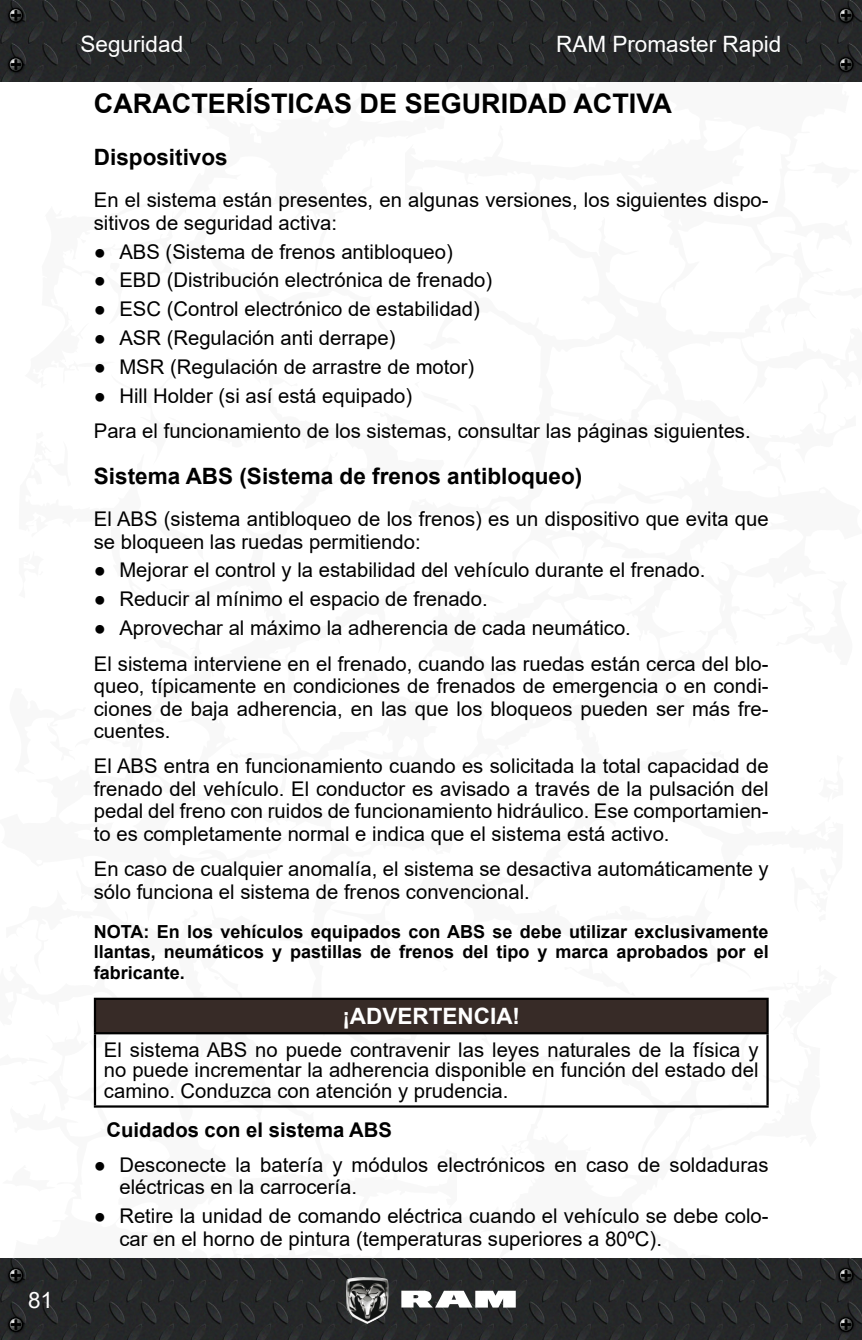
<style>
.page{position:relative;width:862px;height:1340px;background:#fff}
.page>*{position:absolute;margin:0;border:0;box-sizing:border-box;transform-origin:0 0}
._1_Título{font:700 27px "Arial";color:#000}
._2_Subtítulo{font:700 22.5px "Arial";color:#000}
.t1{font:22.5px "Arial";color:#fff}
.Adver_Preca_Título{font:700 22.5px "Arial";color:#fff}
._4_Normal{font:20.25px/22.5px "Arial";color:#000}
.Adver_Preca_Texto{font:20.25px/20.2px "Arial";color:#000;text-align:justify}
._3_Tercer_sub{font:700 20.25px "Arial";color:#000}
._6_NOTA{font:700 18px/20.2px "Arial";color:#000;text-align:justify}
</style>
<div class="page">
<svg style="left:861px;top:39px;width:1px;height:1259px"></svg>
<img style="left:0;top:0;width:861px;height:81px">
<img style="left:0;top:1258px;width:861px;height:81px">
<svg style="left:401px;top:1290px;width:114px;height:17px"></svg>
<img style="left:346px;top:1276px;width:42px;height:47px">
<img style="left:5px;top:4px;width:22px;height:22px">
<svg style="left:8px;top:8px;width:16px;height:15px"></svg>
<img style="left:5px;top:1264px;width:22px;height:22px">
<svg style="left:8px;top:1267px;width:16px;height:15px"></svg>
<img style="left:834px;top:4px;width:22px;height:22px">
<svg style="left:837px;top:8px;width:16px;height:15px"></svg>
<img style="left:834px;top:1264px;width:22px;height:22px">
<svg style="left:837px;top:1267px;width:16px;height:15px"></svg>
<img style="left:5px;top:53px;width:22px;height:23px">
<svg style="left:8px;top:57px;width:16px;height:15px"></svg>
<img style="left:5px;top:1313px;width:22px;height:22px">
<svg style="left:8px;top:1316px;width:16px;height:15px"></svg>
<img style="left:834px;top:53px;width:22px;height:23px">
<svg style="left:837px;top:57px;width:16px;height:15px"></svg>
<img style="left:834px;top:1313px;width:22px;height:22px">
<svg style="left:837px;top:1316px;width:16px;height:15px"></svg>
<div style="left:95px;top:998px;width:672px;height:35px;background:#372b27"></div>
<hr style="left:94px;top:997px;width:674px;height:2px;background:#000">
<hr style="left:94px;top:999px;width:2px;height:33px;background:#000">
<hr style="left:766px;top:999px;width:2px;height:33px;background:#000">
<hr style="left:94px;top:1032px;width:674px;height:2px;background:#000">
<hr style="left:94px;top:1034px;width:2px;height:71px;background:#000">
<hr style="left:766px;top:1034px;width:2px;height:71px;background:#000">
<hr style="left:94px;top:1105px;width:674px;height:2px;background:#000">
<p class="t1" style="left:28px;top:1284px;width:27px">81</p>
<p class="t1" style="left:80px;top:29px;width:104px">Seguridad</p>
<p class="t1" style="left:556px;top:29px;width:227px">RAM Promaster Rapid</p>
<p class="_1_Título" style="left:94px;top:84px;width:579px">CARACTERÍSTICAS DE SEGURIDAD ACTIVA</p>
<p class="_2_Subtítulo" style="left:94px;top:142px;width:135px">Dispositivos</p>
<p class="_4_Normal" style="left:94px;top:189px;width:676px">En el sistema están presentes, en algunas versiones, los siguientes dispo&shy;sitivos de seguridad activa:</p>
<p class="_4_Normal" style="left:94px;top:240px;width:360px">● ABS (Sistema de frenos antibloqueo)</p>
<p class="_4_Normal" style="left:94px;top:269px;width:400px">● EBD (Distribución electrónica de frenado)</p>
<p class="_4_Normal" style="left:94px;top:298px;width:387px">● ESC (Control electrónico de estabilidad)</p>
<p class="_4_Normal" style="left:94px;top:327px;width:303px">● ASR (Regulación anti derrape)</p>
<p class="_4_Normal" style="left:94px;top:355px;width:381px">● MSR (Regulación de arrastre de motor)</p>
<p class="_4_Normal" style="left:94px;top:384px;width:320px">● Hill Holder (si así está equipado)</p>
<p class="_4_Normal" style="left:94px;top:420px;width:658px">Para el funcionamiento de los sistemas, consultar las páginas siguientes.</p>
<p class="_2_Subtítulo" style="left:94px;top:460px;width:490px">Sistema ABS (Sistema de frenos antibloqueo)</p>
<p class="_4_Normal" style="left:94px;top:507px;width:676px">El ABS (sistema antibloqueo de los frenos) es un dispositivo que evita que se bloqueen las ruedas permitiendo:</p>
<p class="_4_Normal" style="left:94px;top:559px;width:612px">● Mejorar el control y la estabilidad del vehículo durante el frenado.</p>
<p class="_4_Normal" style="left:94px;top:588px;width:395px">● Reducir al mínimo el espacio de frenado.</p>
<p class="_4_Normal" style="left:94px;top:616px;width:538px">● Aprovechar al máximo la adherencia de cada neumático.</p>
<p class="_4_Normal" style="left:94px;top:652px;width:676px;text-align:justify">El sistema interviene en el frenado, cuando las ruedas están cerca del blo&shy;queo, típicamente en condiciones de frenados de emergencia o en condi&shy;ciones de baja adherencia, en las que los bloqueos pueden ser más fre&shy;cuentes.</p>
<p class="_4_Normal" style="left:94px;top:754px;width:676px;text-align:justify">El ABS entra en funcionamiento cuando es solicitada la total capacidad de frenado del vehículo. El conductor es avisado a través de la pulsación del pedal del freno con ruidos de funcionamiento hidráulico. Ese comportamien&shy;to es completamente normal e indica que el sistema está activo.</p>
<p class="_4_Normal" style="left:94px;top:857px;width:676px">En caso de cualquier anomalía, el sistema se desactiva automáticamente y sólo funciona el sistema de frenos convencional.</p>
<p class="_6_NOTA" style="left:94px;top:921px;width:676px">NOTA: En los vehículos equipados con ABS se debe utilizar exclusivamente llantas, neumáticos y pastillas de frenos del tipo y marca aprobados por el fabricante.</p>
<p class="Adver_Preca_Título" style="left:342px;top:1000px;width:179px">¡ADVERTENCIA!</p>
<p class="Adver_Preca_Texto" style="left:104px;top:1039px;width:655px">El sistema ABS no puede contravenir las leyes naturales de la física y no puede incrementar la adherencia disponible en función del estado del camino. Conduzca con atención y prudencia.</p>
<p class="_3_Tercer_sub" style="left:107px;top:1115px;width:287px">Cuidados con el sistema ABS</p>
<p class="_4_Normal" style="left:119px;top:1153px;width:650px;text-indent:-26px">● Desconecte la batería y módulos electrónicos en caso de soldaduras eléctricas en la carrocería.</p>
<p class="_4_Normal" style="left:119px;top:1204px;width:650px;text-indent:-26px">● Retire la unidad de comando eléctrica cuando el vehículo se debe colo&shy;car en el horno de pintura (temperaturas superiores a 80ºC).</p>
</div>
